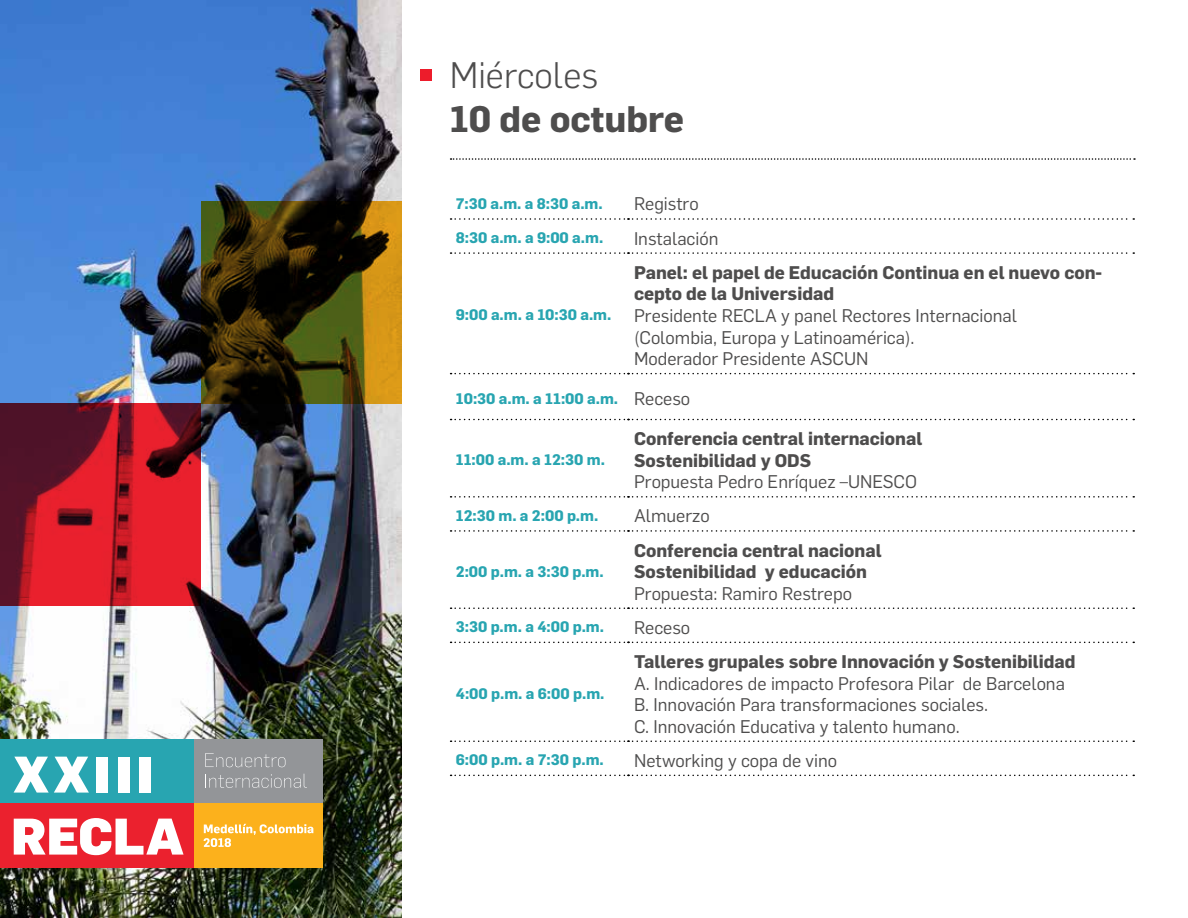
<style>
.page{position:relative;width:1188px;height:918px;background:#fff}
.page>*{position:absolute;margin:0;border:0;box-sizing:border-box;transform-origin:0 0}
.t1{font:700 36.3px "Flama";color:#4e4d4d}
.t2{font:300 36.3px "Flama";color:#4e4d4d}
.t3{font:18px/21.6px "Flama";color:#4e4d4d}
.t4{font:700 18px/21.6px "Flama";color:#4e4d4d}
.t5{font:700 15px "Flama";color:#28a5b1}
.s1{font-weight:400;font-size:18px;color:#4e4d4d}
</style>
<div class="page">
<img style="left:1px;top:1px;width:401px;height:916px">
<div style="left:193px;top:739px;width:130px;height:65px;background:#939598"></div>
<div style="left:194px;top:804px;width:129px;height:64px;background:#fcb11c"></div>
<div style="left:1px;top:739px;width:193px;height:65px;background:#28a5b1"></div>
<svg style="left:205px;top:774px;width:102px;height:14px"></svg>
<div style="left:1px;top:804px;width:193px;height:64px;background:#eb212e"></div>
<svg style="left:14px;top:818px;width:170px;height:37px"></svg>
<svg style="left:14px;top:757px;width:75px;height:36px"></svg>
<div style="left:97px;top:757px;width:11px;height:36px;background:#fff"></div>
<div style="left:118px;top:757px;width:11px;height:36px;background:#fff"></div>
<div style="left:139px;top:757px;width:12px;height:36px;background:#fff"></div>
<svg style="left:205px;top:753px;width:80px;height:14px"></svg>
<svg style="left:204px;top:824px;width:109px;height:23px"></svg>
<svg style="left:0;top:403px;width:201px;height:203px;fill:#e3202c"></svg>
<svg style="left:201px;top:201px;width:201px;height:202px"></svg>
<div style="left:420px;top:70px;width:11px;height:11px;background:#ed1c2b"></div>
<svg style="left:451px;top:158px;width:684px;height:2px"></svg>
<svg style="left:451px;top:218px;width:683px;height:2px"></svg>
<svg style="left:451px;top:252px;width:683px;height:2px"></svg>
<svg style="left:451px;top:373px;width:683px;height:1px"></svg>
<svg style="left:451px;top:419px;width:683px;height:1px"></svg>
<svg style="left:451px;top:496px;width:683px;height:2px"></svg>
<svg style="left:451px;top:530px;width:683px;height:2px"></svg>
<svg style="left:451px;top:607px;width:683px;height:2px"></svg>
<svg style="left:451px;top:642px;width:683px;height:1px"></svg>
<svg style="left:451px;top:741px;width:683px;height:1px"></svg>
<svg style="left:451px;top:775px;width:683px;height:1px"></svg>
<h1 class="t2" style="left:450px;top:51px;width:150px">Miércoles</h1>
<h1 class="t1" style="left:450px;top:93px;width:236px">10 de octubre</h1>
<p class="t5" style="left:456px;top:193px;width:148px">7:30 a.m. a 8:30 a.m.</p>
<p class="t3" style="left:634px;top:192px;width:66px">Registro</p>
<p class="t5" style="left:456px;top:227px;width:149px">8:30 a.m. a 9:00 a.m.</p>
<p class="t3" style="left:634px;top:226px;width:86px">Instalación</p>
<p class="t4" style="left:634px;top:260px;width:470px">Panel: el papel de Educación Continua en el nuevo con&shy;cepto de la Universidad</p>
<p class="t3" style="left:634px;top:304px;width:385px">Presidente RECLA y panel Rectores Internacional (Colombia, Europa y Latinoamérica).<br>Moderador Presidente ASCUN</p>
<p class="t5" style="left:456px;top:387px;width:236px">10:30 a.m. a 11:00 a.m. <span class="s1">Receso</span></p>
<p class="t5" style="left:456px;top:304px;width:157px">9:00 a.m. a 10:30 a.m.</p>
<p class="t5" style="left:456px;top:449px;width:151px">11:00 a.m. a 12:30 m.</p>
<p class="t4" style="left:634px;top:427px;width:290px">Conferencia central internacional<br>Sostenibilidad y ODS</p>
<p class="t3" style="left:634px;top:470px;width:285px">Propuesta Pedro Enríquez –UNESCO</p>
<p class="t5" style="left:456px;top:505px;width:144px">12:30 m. a 2:00 p.m.</p>
<p class="t3" style="left:634px;top:504px;width:77px">Almuerzo</p>
<p class="t5" style="left:456px;top:560px;width:149px">2:00 p.m. a 3:30 p.m.</p>
<p class="t4" style="left:634px;top:538px;width:249px">Conferencia central nacional<br>Sostenibilidad y educación</p>
<p class="t3" style="left:634px;top:581px;width:220px">Propuesta: Ramiro Restrepo</p>
<p class="t5" style="left:456px;top:616px;width:150px">3:30 p.m. a 4:00 p.m.</p>
<p class="t3" style="left:634px;top:616px;width:58px">Receso</p>
<p class="t5" style="left:456px;top:683px;width:150px">4:00 p.m. a 6:00 p.m.</p>
<p class="t4" style="left:634px;top:649px;width:443px">Talleres grupales sobre Innovación y Sostenibilidad</p>
<p class="t3" style="left:634px;top:671px;width:432px">A. Indicadores de impacto Profesora Pilar de Barcelona<br>B. Innovación Para transformaciones sociales.<br>C. Innovación Educativa y talento humano.</p>
<p class="t5" style="left:456px;top:749px;width:150px">6:00 p.m. a 7:30 p.m.</p>
<p class="t3" style="left:634px;top:749px;width:205px">Networking y copa de vino</p>
</div>
